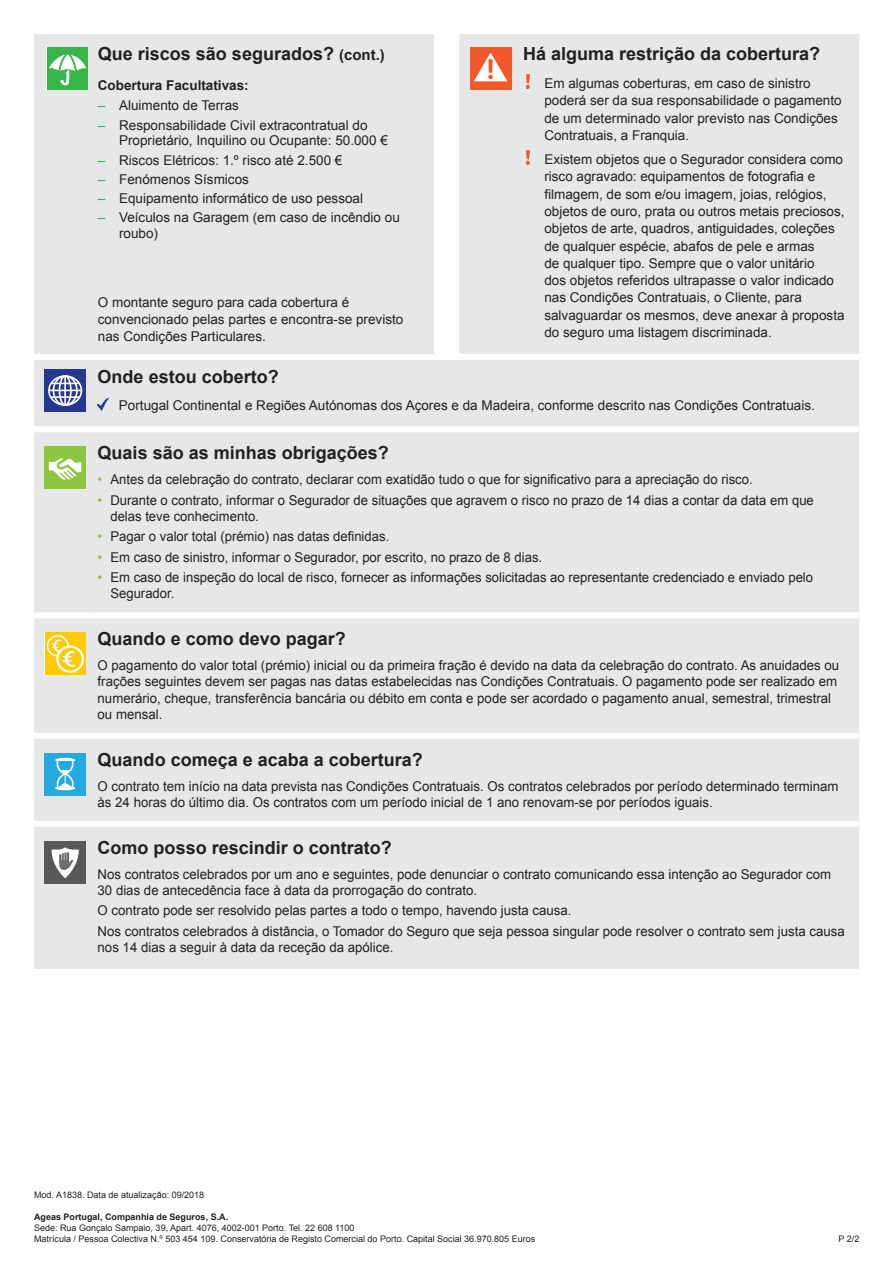
<style>
.page{position:relative;width:893px;height:1263px;background:#fff}
.page>*{position:absolute;margin:0;border:0;box-sizing:border-box;transform-origin:0 0}
.t1{font:700 18px "Arial";color:#231f20}
.t2{font:13.5px/17.2px "Arial";color:#231f20}
.t3{font:700 13.5px "Arial";color:#231f20}
.t4{font:9px/10.8px "Arial";color:#231f20}
.t5{font:700 9px "Arial";color:#231f20}
.s1{font-size:15px}
.s2{color:#3bb54a}
.s3{color:#8dbd3e}
</style>
<div class="page">
<div style="left:34px;top:360px;width:825px;height:609px;background:#e6e7e9"></div>
<div style="left:93px;top:612px;width:766px;height:6px;background:#fff"></div>
<div style="left:93px;top:733px;width:766px;height:6px;background:#fff"></div>
<div style="left:93px;top:821px;width:766px;height:6px;background:#fff"></div>
<div style="left:34px;top:612px;width:59px;height:6px;background:#fff"></div>
<div style="left:34px;top:733px;width:59px;height:6px;background:#fff"></div>
<div style="left:34px;top:821px;width:59px;height:6px;background:#fff"></div>
<div style="left:34px;top:426px;width:825px;height:6px;background:#fff"></div>
<svg style="left:45px;top:370px;width:41px;height:42px"></svg>
<div style="left:48px;top:375px;width:34px;height:31px;border:2px solid #fff;border-radius:50%"></div>
<div style="left:53px;top:375px;width:25px;height:31px;border:2px solid #fff;border-radius:50%"></div>
<div style="left:59px;top:375px;width:13px;height:31px;border:2px solid #fff;border-radius:50%"></div>
<hr style="left:64px;top:376px;width:2px;height:30px;background:#fff">
<svg style="left:51px;top:383px;width:29px;height:1px"></svg>
<hr style="left:51px;top:396px;width:29px;height:2px;background:#fff">
<hr style="left:49px;top:390px;width:32px;height:1px;background:#fff">
<svg style="left:98px;top:398px;width:10px;height:12px"></svg>
<div style="left:45px;top:446px;width:41px;height:43px;background:#8bc63e"></div>
<svg style="left:49px;top:458px;width:33px;height:22px"></svg>
<svg style="left:45px;top:632px;width:41px;height:43px"></svg>
<div style="left:47px;top:635px;width:22px;height:22px;border:2px solid #fff;border-radius:50%"></div>
<svg style="left:57px;top:647px;width:26px;height:25px"></svg>
<div style="left:56px;top:645px;width:28px;height:28px;border:2px solid #fff;border-radius:50%"></div>
<svg style="left:51px;top:638px;width:25px;height:30px"></svg>
<div style="left:45px;top:753px;width:41px;height:42px;background:#24aae1"></div>
<svg style="left:55px;top:758px;width:20px;height:32px"></svg>
<div style="left:45px;top:841px;width:41px;height:42px;background:#57585a"></div>
<svg style="left:52px;top:847px;width:27px;height:31px"></svg>
<div style="left:34px;top:34px;width:400px;height:320px;background:#e6e7e9"></div>
<div style="left:47px;top:47px;width:41px;height:42px;background:#3ab54a"></div>
<svg style="left:49px;top:50px;width:37px;height:35px"></svg>
<div style="left:459px;top:34px;width:400px;height:320px;background:#e6e7e9"></div>
<div style="left:470px;top:47px;width:41px;height:42px;background:#f15929"></div>
<svg style="left:474px;top:53px;width:33px;height:28px"></svg>
<svg style="left:526px;top:75px;width:3px;height:13px"></svg>
<svg style="left:526px;top:151px;width:3px;height:13px"></svg>
<h1 class="t1" style="left:98px;top:44px;width:288px">Que riscos são segurados? <span class="s1">(cont.)</span></h1>
<p class="t3" style="left:98px;top:78px;width:152px">Cobertura Facultativas:</p>
<p class="t2" style="left:98px;top:97px;width:143px"><span class="s2">–</span> Aluimento de Terras</p>
<p class="t2" style="left:119px;top:117px;width:270px;line-height:15.9px;text-indent:-21px"><span class="s2">–</span> Responsabilidade Civil extracontratual do<br>Proprietário, Inquilino ou Ocupante: 50.000 €</p>
<p class="t2" style="left:98px;top:151px;width:246px"><span class="s2">–</span> Riscos Elétricos: 1.º risco até 2.500 €</p>
<p class="t2" style="left:98px;top:171px;width:153px"><span class="s2">–</span> Fenómenos Sísmicos</p>
<p class="t2" style="left:98px;top:190px;width:267px"><span class="s2">–</span> Equipamento informático de uso pessoal</p>
<p class="t2" style="left:119px;top:210px;width:282px;line-height:15.6px;text-indent:-21px"><span class="s2">–</span> Veículos na Garagem (em caso de incêndio ou roubo)</p>
<p class="t2" style="left:98px;top:294px;width:307px">O montante seguro para cada cobertura é convencionado pelas partes e encontra-se previsto nas Condições Particulares.</p>
<h1 class="t1" style="left:523px;top:44px;width:299px">Há alguma restrição da cobertura?</h1>
<p class="t2" style="left:544px;top:75px;width:299px">Em algumas coberturas, em caso de sinistro poderá ser da sua responsabilidade o pagamento de um determinado valor previsto nas Condições Contratuais, a Franquia.</p>
<p class="t2" style="left:544px;top:151px;width:302px">Existem objetos que o Segurador considera como risco agravado: equipamentos de fotografia e filmagem, de som e/ou imagem, joias, relógios, objetos de ouro, prata ou outros metais preciosos, objetos de arte, quadros, antiguidades, coleções de qualquer espécie, abafos de pele e armas<br>de qualquer tipo. Sempre que o valor unitário<br>dos objetos referidos ultrapasse o valor indicado nas Condições Contratuais, o Cliente, para salvaguardar os mesmos, deve anexar à proposta do seguro uma listagem discriminada.</p>
<h1 class="t1" style="left:98px;top:367px;width:183px">Onde estou coberto?</h1>
<p class="t2" style="left:119px;top:397px;width:697px">Portugal Continental e Regiões Autónomas dos Açores e da Madeira, conforme descrito nas Condições Contratuais.</p>
<h1 class="t1" style="left:98px;top:443px;width:293px">Quais são as minhas obrigações?</h1>
<p class="t2" style="left:98px;top:471px;width:656px"><span class="s3">•</span> Antes da celebração do contrato, declarar com exatidão tudo o que for significativo para a apreciação do risco.</p>
<p class="t2" style="left:110px;top:492px;width:705px;line-height:16.2px;text-indent:-13px"><span class="s3">•</span> Durante o contrato, informar o Segurador de situações que agravem o risco no prazo de 14 dias a contar da data em que delas teve conhecimento.</p>
<p class="t2" style="left:98px;top:528px;width:293px"><span class="s3">•</span> Pagar o valor total (prémio) nas datas definidas.</p>
<p class="t2" style="left:98px;top:548px;width:446px"><span class="s3">•</span> Em caso de sinistro, informar o Segurador, por escrito, no prazo de 8 dias.</p>
<p class="t2" style="left:110px;top:569px;width:704px;line-height:16.2px;text-indent:-13px"><span class="s3">•</span> Em caso de inspeção do local de risco, fornecer as informações solicitadas ao representante credenciado e enviado pelo<br>Segurador.</p>
<h1 class="t1" style="left:98px;top:629px;width:250px">Quando e como devo pagar?</h1>
<p class="t2" style="left:98px;top:657px;width:743px;line-height:16.2px">O pagamento do valor total (prémio) inicial ou da primeira fração é devido na data da celebração do contrato. As anuidades ou frações seguintes devem ser pagas nas datas estabelecidas nas Condições Contratuais. O pagamento pode ser realizado em numerário, cheque, transferência bancária ou débito em conta e pode ser acordado o pagamento anual, semestral, trimestral ou mensal.</p>
<h1 class="t1" style="left:98px;top:750px;width:327px">Quando começa e acaba a cobertura?</h1>
<p class="t2" style="left:98px;top:778px;width:742px;line-height:16.2px">O contrato tem início na data prevista nas Condições Contratuais. Os contratos celebrados por período determinado terminam às 24 horas do último dia. Os contratos com um período inicial de 1 ano renovam-se por períodos iguais.</p>
<h1 class="t1" style="left:98px;top:838px;width:296px">Como posso rescindir o contrato?</h1>
<p class="t2" style="left:98px;top:866px;width:735px;line-height:16.2px">Nos contratos celebrados por um ano e seguintes, pode denunciar o contrato comunicando essa intenção ao Segurador com<br>30 dias de antecedência face à data da prorrogação do contrato.</p>
<p class="t2" style="left:98px;top:900px;width:748px;line-height:20.4px">O contrato pode ser resolvido pelas partes a todo o tempo, havendo justa causa.<br>Nos contratos celebrados à distância, o Tomador do Seguro que seja pessoa singular pode resolver o contrato sem justa causa</p>
<p class="t2" style="left:98px;top:939px;width:297px">nos 14 dias a seguir à data da receção da apólice.</p>
<p class="t4" style="left:34px;top:1190px;width:172px">Mod. A1838. Data de atualização: 09/2018</p>
<p class="t5" style="left:34px;top:1212px;width:196px">Ageas Portugal, Companhia de Seguros, S.A.</p>
<p class="t4" style="left:34px;top:1222px;width:503px">Sede: Rua Gonçalo Sampaio, 39, Apart. 4076, 4002-001 Porto. Tel. 22 608 1100<br>Matrícula / Pessoa Colectiva N.º 503 454 109. Conservatória de Registo Comercial do Porto. Capital Social 36.970.805 Euros</p>
<p class="t4" style="left:838px;top:1233px;width:22px">P 2/2</p>
</div>
